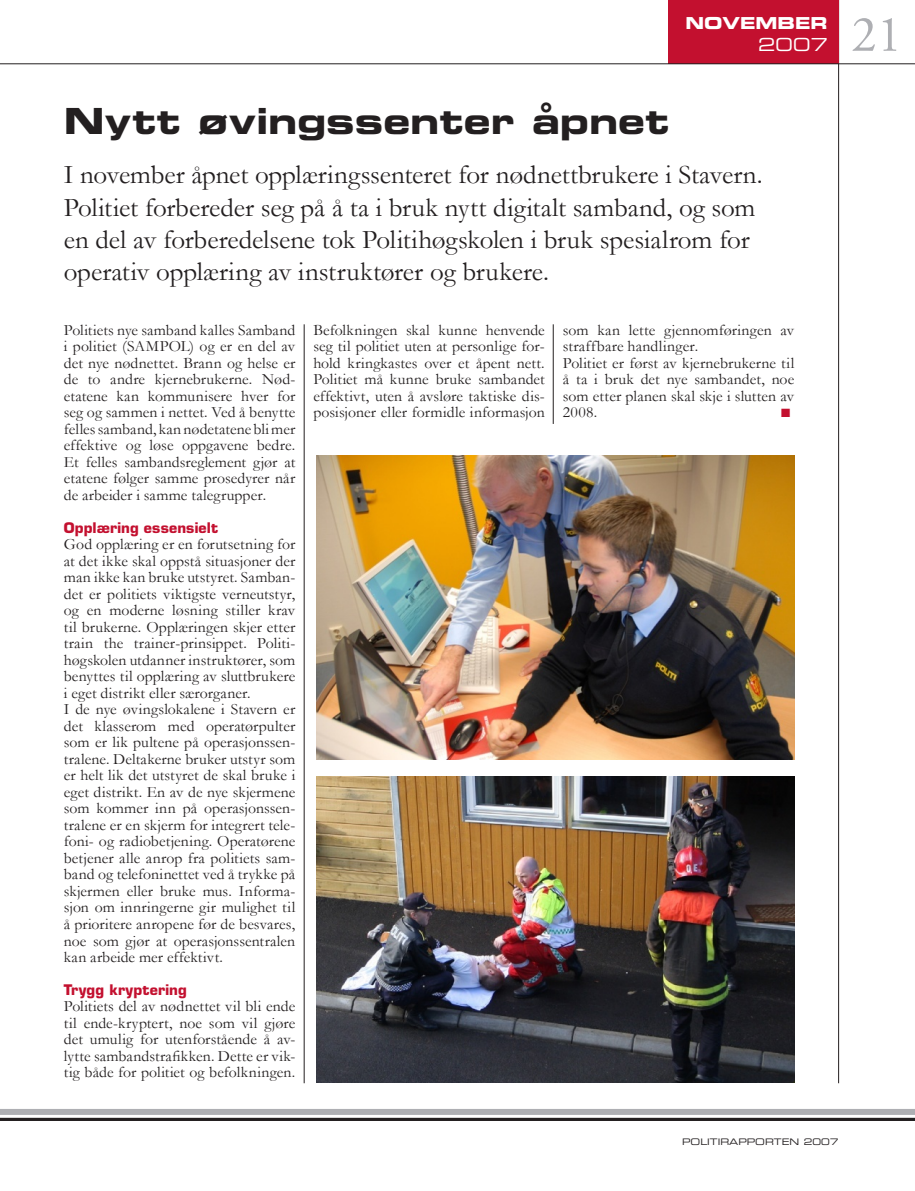
<style>
.page{position:relative;width:915px;height:1191px;background:#fff}
.page>*{position:absolute;margin:0;border:0;box-sizing:border-box;transform-origin:0 0}
.t1{font:51px "Adobe Garamond";color:#aeafb3}
.t2{font:36px "Eurostile Bold Extended Two";letter-spacing:.005em;color:#231f20}
.t3{font:27px/32.4px "Garamond";letter-spacing:-.005em;color:#231f20}
.t4{font:18px "Eurostile Extended Two";color:#fff}
.t5{font:16.5px "Eurostile Bold Extended Two";color:#fff}
.t6{font:15.75px/16.5px "Garamond";letter-spacing:.005em;color:#231f20;text-align:justify}
.t7{font:700 14.25px "Eurostile";letter-spacing:.01em;color:#c3102f}
.t8{font:12px "Zapf Dingbats ITC";color:#c3102f}
.t9{font:9px "Eurostile Extended Two";color:#231f20}
</style>
<div class="page">
<hr style="left:0;top:1118px;width:914px;height:3px;background:#231f20">
<div style="left:0;top:1109px;width:914px;height:6px;background:#aeafb3"></div>
<hr style="left:0;top:1117px;width:914px;height:3px;background:#231f20">
<hr style="left:838px;top:0;width:1px;height:1083px;background:#231f20">
<hr style="left:304px;top:324px;width:1px;height:759px;background:#231f20">
<hr style="left:552px;top:324px;width:1px;height:100px;background:#231f20">
<div style="left:668px;top:0;width:170px;height:64px;background:#c3102f"></div>
<img style="left:316px;top:456px;width:478px;height:304px">
<img style="left:316px;top:776px;width:478px;height:306px">
<hr style="left:0;top:64px;width:914px;height:1px;background:#231f20">
<p class="t5" style="left:685px;top:12px;width:144px">NOVEMBER</p>
<p class="t4" style="left:758px;top:32px;width:71px">2007</p>
<h2 class="t2" style="left:64px;top:96px;width:607px">Nytt øvingssenter åpnet</h2>
<p class="t3" style="left:64px;top:158px;width:700px">I november åpnet opplæringssenteret for nødnettbrukere i Stavern.<br>Politiet forbereder seg på å ta i bruk nytt digitalt samband, og som en del av forberedelsene tok Politihøgskolen i bruk spesialrom for operativ opplæring av instruktører og brukere.</p>
<p class="t6" style="left:64px;top:321px;width:233px">Politiets nye samband kalles Samband i politiet (SAMPOL) og er en del av det nye nødnettet. Brann og helse er de to andre kjernebrukerne. Nød&shy;etatene kan kommunisere hver for seg og sammen i nettet. Ved å benytte felles samband, kan nødetatene bli mer effektive og løse oppgavene bedre.<br>Et felles sambandsreglement gjør at etatene følger samme prosedyrer når de arbeider i samme talegrupper.</p>
<p class="t7" style="left:64px;top:518px;width:155px">Opplæring essensielt</p>
<p class="t6" style="left:64px;top:536px;width:233px;text-align:left">God opplæring er en forutsetning for at det ikke skal oppstå situasjoner der man ikke kan bruke utstyret. Samban&shy;det er politiets viktigste verneutstyr, og en moderne løsning stiller krav til brukerne. Opplæringen skjer etter train the trainer-prinsippet. Politi&shy;høgskolen utdanner instruktører, som benyttes til opplæring av sluttbrukere i eget distrikt eller særorganer.<br>I de nye øvingslokalene i Stavern er det klasserom med operatørpulter som er lik pultene på operasjonssen&shy;tralene. Deltakerne bruker utstyr som er helt lik det utstyret de skal bruke i eget distrikt. En av de nye skjermene som kommer inn på operasjonssen&shy;tralene er en skjerm for integrert tele&shy;foni- og radiobetjening. Operatørene betjener alle anrop fra politiets sam&shy;band og telefoninettet ved å trykke på skjermen eller bruke mus. Informa&shy;sjon om innringerne gir mulighet til å prioritere anropene før de besvares, noe som gjør at operasjonssentralen kan arbeide mer effektivt.</p>
<p class="t7" style="left:64px;top:980px;width:124px">Trygg kryptering</p>
<p class="t6" style="left:64px;top:998px;width:233px">Politiets del av nødnettet vil bli ende til ende-kryptert, noe som vil gjøre det umulig for utenforstående å av&shy;lytte sambandstrafikken. Dette er vik&shy;tig både for politiet og befolkningen.</p>
<p class="t6" style="left:313px;top:321px;width:233px">Befolkningen skal kunne henvende seg til politiet uten at personlige for&shy;hold kringkastes over et åpent nett.<br>Politiet må kunne bruke sambandet effektivt, uten å avsløre taktiske dis&shy;posisjoner eller formidle informasjon</p>
<p class="t6" style="left:562px;top:321px;width:233px;text-align:left">som kan lette gjennomføringen av straffbare handlinger.<br>Politiet er først av kjernebrukerne til å ta i bruk det nye sambandet, noe som etter planen skal skje i slutten av<br>2008.</p>
<p class="t8" style="left:781px;top:407px;width:11px">■</p>
<h1 class="t1" style="left:850px;top:7px;width:52px">21</h1>
<p class="t9" style="left:681px;top:1135px;width:158px">POLITIRAPPORTEN 2007</p>
</div>
